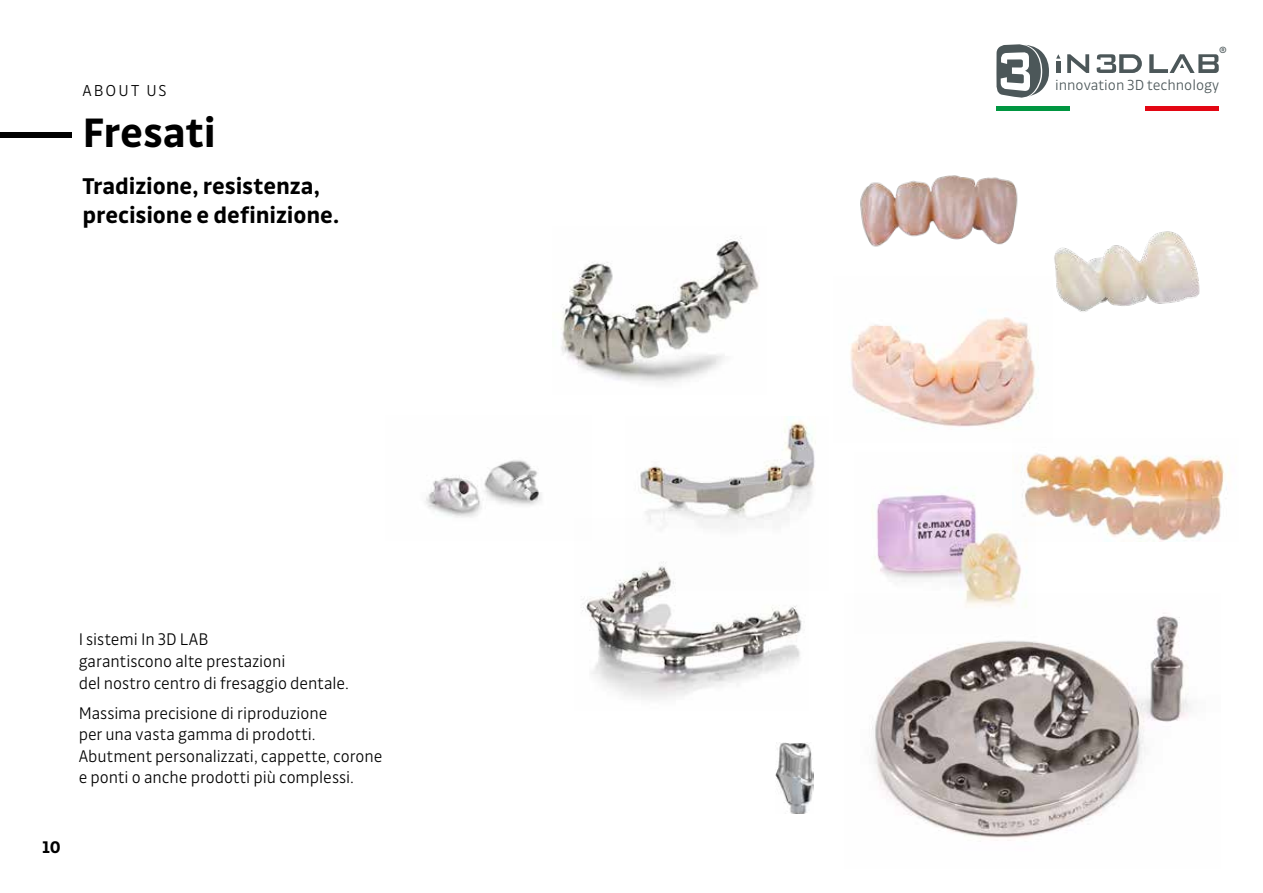
<style>
.page{position:relative;width:1263px;height:893px;background:#fff}
.page>*{position:absolute;margin:0;border:0;box-sizing:border-box;transform-origin:0 0}
.t1{font:700 43.8px "Drive";letter-spacing:-.005em;color:#000}
.t2{font:700 24.3px/29.1px "Drive";letter-spacing:-.005em;color:#000}
.t3{font:300 18px/21.6px "Drive";color:#000;scale:.96 1}
.t4{font:700 18px "Drive";color:#000}
.t5{font:300 16.8px "Drive";letter-spacing:.125em;color:#000}
.t6{font:300 15.6px "Drive";color:#4c5759}
.t7{font:9.6px "Drive";color:#4c5759}
</style>
<div class="page">
<img style="left:872px;top:613px;width:317px;height:225px">
<img style="left:872px;top:487px;width:163px;height:147px">
<img style="left:860px;top:175px;width:158px;height:72px">
<img style="left:850px;top:317px;width:189px;height:110px">
<img style="left:1012px;top:453px;width:215px;height:88px">
<img style="left:1028px;top:231px;width:172px;height:105px">
<img style="left:561px;top:236px;width:198px;height:147px">
<img style="left:640px;top:416px;width:176px;height:103px">
<img style="left:582px;top:519px;width:220px;height:180px">
<img style="left:425px;top:460px;width:167px;height:80px">
<img style="left:775px;top:742px;width:39px;height:71px">
<div style="left:0;top:132px;width:71px;height:6px;background:#000"></div>
<div style="left:996px;top:106px;width:74px;height:5px;background:#009641"></div>
<div style="left:1145px;top:106px;width:74px;height:5px;background:#e30613"></div>
<svg style="left:996px;top:44px;width:53px;height:54px"></svg>
<hr style="left:1056px;top:61px;width:4px;height:12px;background:#4c5759">
<svg style="left:1067px;top:54px;width:22px;height:19px"></svg>
<svg style="left:1056px;top:54px;width:4px;height:5px"></svg>
<svg style="left:1149px;top:54px;width:70px;height:19px"></svg>
<svg style="left:1096px;top:54px;width:46px;height:19px"></svg>
<p class="t5" style="left:82px;top:81px;width:86px">ABOUT US</p>
<h1 class="t1" style="left:82px;top:107px;width:135px">Fresati</h1>
<h2 class="t2" style="left:82px;top:171px;width:258px">Tradizione, resistenza, precisione e definizione.</h2>
<p class="t3" style="left:79px;top:628px;width:283px">I sistemi In 3D LAB<br>garantiscono alte prestazioni<br>del nostro centro di fresaggio dentale.</p>
<p class="t3" style="left:79px;top:702px;width:318px">Massima precisione di riproduzione<br>per una vasta gamma di prodotti.<br>Abutment personalizzati, cappette, corone e ponti o anche prodotti più complessi.</p>
<p class="t4" style="left:43px;top:837px;width:20px">10</p>
<p class="t7" style="left:1219px;top:44px;width:9px">®</p>
<p class="t6" style="left:1055px;top:76px;width:166px">innovation 3D technology</p>
</div>
